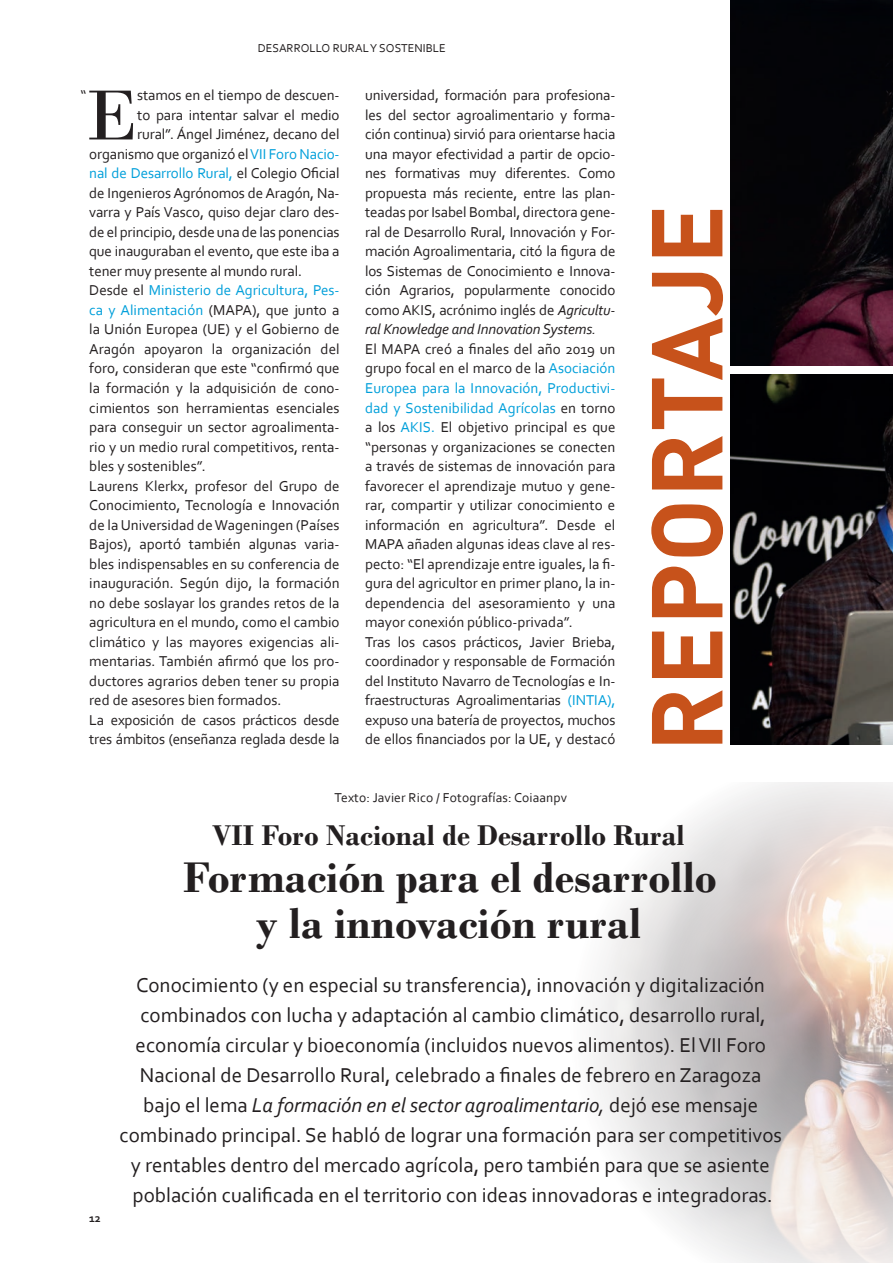
<style>
.page{position:relative;width:893px;height:1263px;background:#fff}
.page>*{position:absolute;margin:0;border:0;box-sizing:border-box;transform-origin:0 0}
.t1{font:700 99px "DIN Pro";letter-spacing:.01em;color:#c7521b}
.capitular{font:74.55px "Bodoni";color:#231f20}
.t2{font:700 45px/46.5px "Bodoni";color:#231f20;text-align:center}
.t3{font:700 30px "Bodoni";color:#231f20}
.entradilla{font:21px/30px "Corbel";color:#231f20;text-align:center}
.cuerpo_de_texto{font:15px/19.5px "Corbel";letter-spacing:-.01em;color:#231f20;text-align:justify}
.capitular-2{font:15px "Corbel";letter-spacing:-.01em;color:#231f20}
.capitular-3{font:15px "Corbel";letter-spacing:-.01em;color:#009fda}
.t4{font:13.5px "Corbel";letter-spacing:.01em;color:#231f20}
.t5{font:12px "Corbel";color:#231f20}
.t6{font:700 12px "Corbel";color:#231f20}
.s1{color:#009fda}
.s2{color:#231f20}
.s3{font-style:italic}
</style>
<div class="page">
<img style="left:596px;top:782px;width:297px;height:481px">
<img style="left:730px;top:0;width:163px;height:366px">
<img style="left:730px;top:374px;width:163px;height:371px">
<p class="t5" style="left:258px;top:40px;width:190px">DESARROLLO RURAL Y SOSTENIBLE</p>
<p class="capitular" style="left:85px;top:71px;width:54px">E</p>
<p class="capitular-2" style="left:137px;top:86px;width:204px">stamos en el tiempo de descuen-</p>
<p class="cuerpo_de_texto" style="left:81px;top:85px;width:7px">“</p>
<p class="capitular-2" style="left:137px;top:106px;width:204px">to para intentar salvar el medio</p>
<p class="capitular-2" style="left:137px;top:125px;width:204px">rural”. Ángel Jiménez, decano del</p>
<p class="capitular-2" style="left:89px;top:145px;width:252px">organismo que organizó el <span class="s1">VII Foro Nacio-</span></p>
<p class="capitular-3" style="left:89px;top:164px;width:252px">nal de Desarrollo Rural, <span class="s2">el Colegio Oficial</span></p>
<p class="capitular-2" style="left:89px;top:184px;width:252px">de Ingenieros Agrónomos de Aragón, Na-</p>
<p class="capitular-2" style="left:89px;top:203px;width:252px">varra y País Vasco, quiso dejar claro des-</p>
<p class="capitular-2" style="left:89px;top:223px;width:252px">de el principio, desde una de las ponencias</p>
<p class="capitular-2" style="left:89px;top:242px;width:252px">que inauguraban el evento, que este iba a</p>
<p class="capitular-2" style="left:89px;top:262px;width:214px">tener muy presente al mundo rural.</p>
<p class="cuerpo_de_texto" style="left:89px;top:280px;width:252px">Desde el <span class="s1">Ministerio de Agricultura, Pes&shy;ca y Alimentación</span> (MAPA), que junto a la Unión Europea (UE) y el Gobierno de Aragón apoyaron la organización del foro, consideran que este “confirmó que la formación y la adquisición de cono&shy;cimientos son herramientas esenciales para conseguir un sector agroalimenta&shy;rio y un medio rural competitivos, renta&shy;bles y sostenibles”.</p>
<p class="cuerpo_de_texto" style="left:89px;top:475px;width:252px">Laurens Klerkx, profesor del Grupo de Conocimiento, Tecnología e Innovación de la Universidad de Wageningen (Países Bajos), aportó también algunas varia&shy;bles indispensables en su conferencia de inauguración. Según dijo, la formación no debe soslayar los grandes retos de la agricultura en el mundo, como el cambio climático y las mayores exigencias ali&shy;mentarias. También afirmó que los pro&shy;ductores agrarios deben tener su propia red de asesores bien formados.</p>
<p class="cuerpo_de_texto" style="left:89px;top:709px;width:252px">La exposición de casos prácticos desde tres ámbitos (enseñanza reglada desde la</p>
<p class="cuerpo_de_texto" style="left:365px;top:85px;width:252px">universidad, formación para profesiona&shy;les del sector agroalimentario y forma&shy;ción continua) sirvió para orientarse hacia una mayor efectividad a partir de opcio&shy;nes formativas muy diferentes. Como propuesta más reciente, entre las plan&shy;teadas por Isabel Bombal, directora gene&shy;ral de Desarrollo Rural, Innovación y For&shy;mación Agroalimentaria, citó la figura de los Sistemas de Conocimiento e Innova&shy;ción Agrarios, popularmente conocido como AKIS, acrónimo inglés de <span class="s3">Agricultu&shy;ral Knowledge and Innovation Systems.</span></p>
<p class="cuerpo_de_texto" style="left:365px;top:339px;width:252px">El MAPA creó a finales del año 2019 un grupo focal en el marco de la <span class="s1">Asociación Europea para la Innovación, Productivi&shy;dad y Sostenibilidad Agrícolas</span> en torno a los <span class="s1">AKIS.</span> El objetivo principal es que “personas y organizaciones se conecten a través de sistemas de innovación para favorecer el aprendizaje mutuo y gene&shy;rar, compartir y utilizar conocimiento e información en agricultura”. Desde el MAPA añaden algunas ideas clave al res&shy;pecto: “El aprendizaje entre iguales, la fi&shy;gura del agricultor en primer plano, la in&shy;dependencia del asesoramiento y una mayor conexión público-privada”.</p>
<p class="cuerpo_de_texto" style="left:365px;top:631px;width:252px">Tras los casos prácticos, Javier Brieba, coordinador y responsable de Formación del Instituto Navarro de Tecnologías e In&shy;fraestructuras Agroalimentarias <span class="s1">(INTIA), </span>expuso una batería de proyectos, muchos de ellos financiados por la UE, y destacó</p>
<p class="t4" style="left:334px;top:789px;width:234px">Texto: Javier Rico / Fotografías: Coiaanpv</p>
<p class="t1" style="left:619px;top:752px;width:549px;rotate:-90deg">REPORTAJE</p>
<p class="t3" style="left:212px;top:817px;width:474px">VII Foro Nacional de Desarrollo Rural</p>
<p class="t2" style="left:183px;top:853px;width:535px">Formación para el desarrollo y la innovación rural</p>
<p class="t6" style="left:89px;top:1211px;width:13px">12</p>
<p class="entradilla" style="left:120px;top:969px;width:664px">Conocimiento (y en especial su transferencia), innovación y digitalización combinados con lucha y adaptación al cambio climático, desarrollo rural, economía circular y bioeconomía (incluidos nuevos alimentos). El VII Foro Nacional de Desarrollo Rural, celebrado a finales de febrero en Zaragoza bajo el lema <span class="s3">La formación en el sector agroalimentario,</span> dejó ese mensaje combinado principal. Se habló de lograr una formación para ser competitivos y rentables dentro del mercado agrícola, pero también para que se asiente población cualificada en el territorio con ideas innovadoras e integradoras.</p>
</div>
